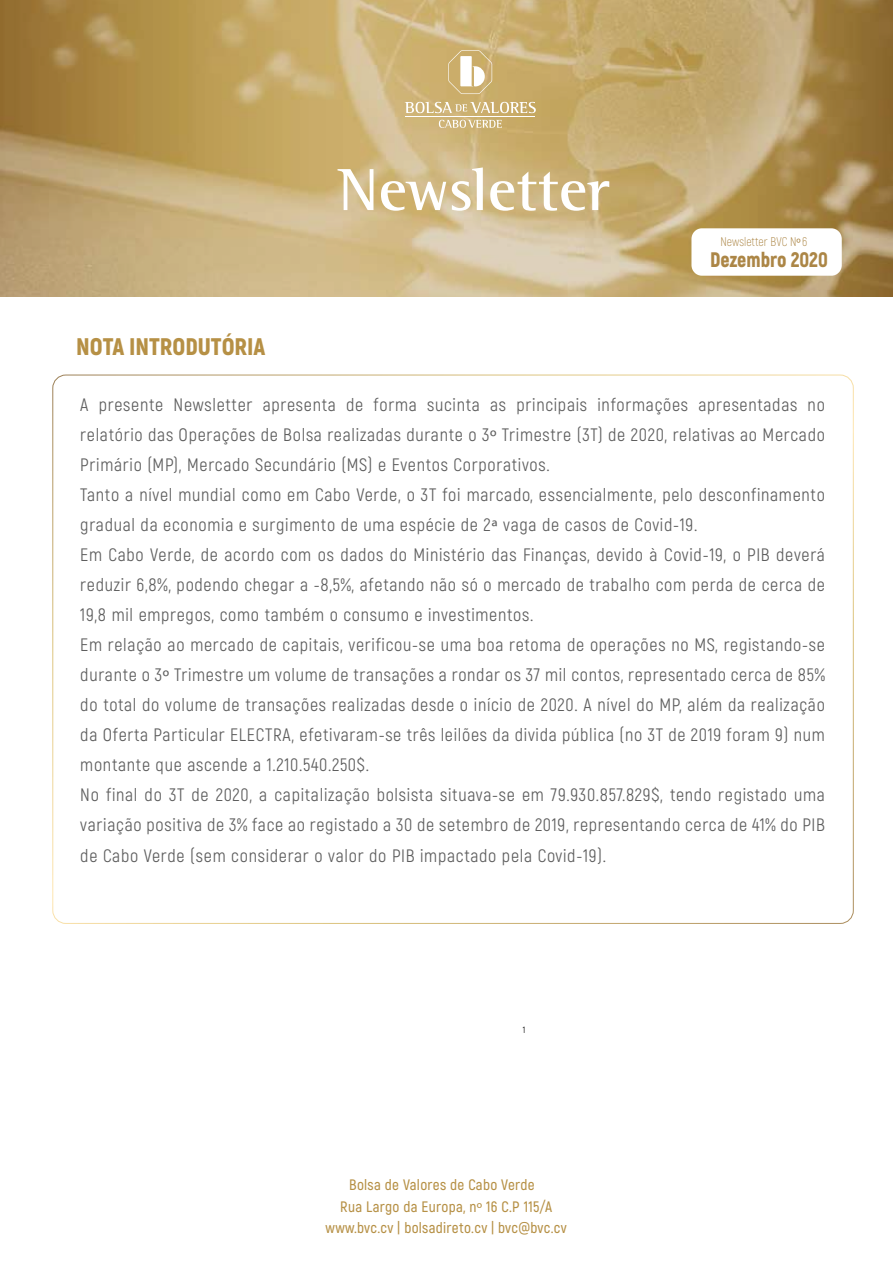
<style>
.page{position:relative;width:893px;height:1263px;background:#fff}
.page>*{position:absolute;margin:0;border:0;box-sizing:border-box;transform-origin:0 0}
.t1{font:700 60.9px "Rotis Semi Serif Std";color:#fff}
.t2{font:900 24px "Akrobat";color:#b69045}
.t3{font:900 21px "Akrobat";color:#ac8646;scale:.96 1}
.t4{font:18px/30px "Akrobat";letter-spacing:.04em;color:#5e5e5e}
.t5{font:600 15.15px/22.4px "Akrobat";letter-spacing:.02em;color:#b69045;text-align:center}
.t6{font:300 12.6px "Akrobat";color:#ac8646;scale:.96 1}
.t7{font:9px "Akrobat";color:#000}
.s1{font-family:"Myriad Pro";font-weight:400}
.s2{font-family:"Myriad Pro"}
</style>
<div class="page">
<svg style="left:0;top:1px;width:893px;height:296px;background:#c0a56d"></svg>
<svg style="left:439px;top:120px;width:63px;height:8px"></svg>
<svg style="left:405px;top:102px;width:131px;height:11px"></svg>
<hr style="left:406px;top:116px;width:129px;height:1px;background:#fff">
<svg style="left:448px;top:50px;width:44px;height:44px"></svg>
<div style="left:691px;top:228px;width:151px;height:48px;background:#fff;border-radius:10px"></div>
<h2 class="t2" style="left:76px;top:331px;width:191px">NOTA INTRODUTÓRIA</h2>
<h1 class="t1" style="left:338px;top:153px;width:273px">Newsletter</h1>
<p class="t6" style="left:720px;top:234px;width:92px">Newsletter BVC N<span class="s1">º</span> 6</p>
<p class="t3" style="left:710px;top:246px;width:124px">Dezembro 2020</p>
<p class="t4" style="left:80px;top:390px;width:746px">A presente Newsletter apresenta de forma sucinta as principais informações apresentadas no relatório das Operações de Bolsa realizadas durante o 3<span class="s2">º</span> Trimestre (3T) de 2020, relativas ao Mercado Primário (MP), Mercado Secundário (MS) e Eventos Corporativos.<br>Tanto a nível mundial como em Cabo Verde, o 3T foi marcado, essencialmente, pelo desconfinamento gradual da economia e surgimento de uma espécie de 2<span class="s2">ª</span> vaga de casos de Covid-19.<br>Em Cabo Verde, de acordo com os dados do Ministério das Finanças, devido à Covid-19, o PIB deverá reduzir 6,8%, podendo chegar a -8,5%, afetando não só o mercado de trabalho com perda de cerca de 19,8 mil empregos, como também o consumo e investimentos.<br>Em relação ao mercado de capitais, verificou-se uma boa retoma de operações no MS, registando-se durante o 3<span class="s2">º</span> Trimestre um volume de transações a rondar os 37 mil contos, representado cerca de 85% do total do volume de transações realizadas desde o início de 2020. A nível do MP, além da realização da Oferta Particular ELECTRA, efetivaram-se três leilões da divida pública (no 3T de 2019 foram 9) num montante que ascende a 1.210.540.250$.<br>No final do 3T de 2020, a capitalização bolsista situava-se em 79.930.857.829$, tendo registado uma variação positiva de 3% face ao registado a 30 de setembro de 2019, representando cerca de 41% do PIB de Cabo Verde (sem considerar o valor do PIB impactado pela Covid-19).</p>
<p class="t7" style="left:523px;top:1025px;width:4px">1</p>
<p class="t5" style="left:340px;top:1173px;width:213px">Bolsa de Valores de Cabo Verde<br>Rua Largo da Europa, n<span class="s1">º</span> 16 C.P 115/A</p>
<p class="t5" style="left:326px;top:1217px;width:243px">www.bvc.cv | bolsadireto.cv | bvc@bvc.cv</p>
</div>
